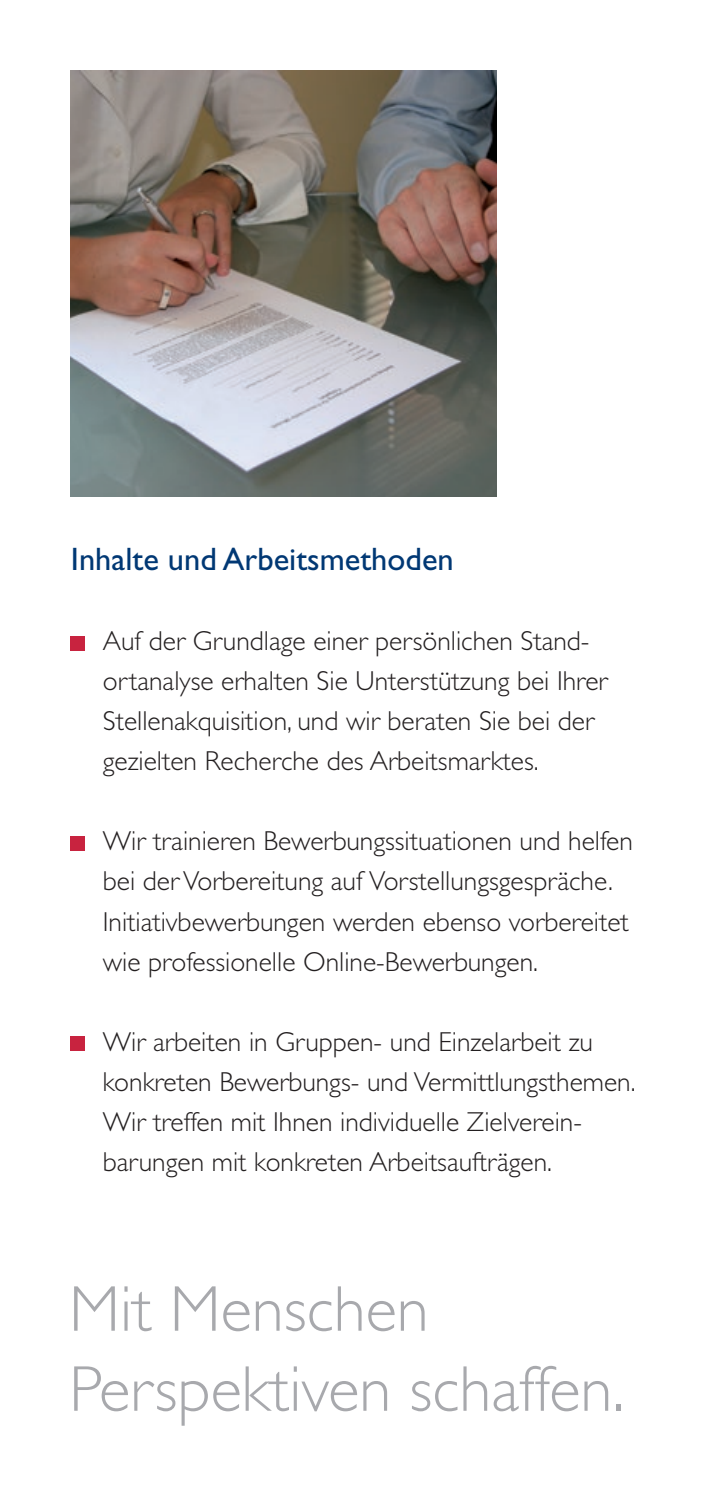
<style>
.page{position:relative;width:709px;height:1489px;background:#fff}
.page>*{position:absolute;margin:0;border:0;box-sizing:border-box;transform-origin:0 0}
.Perspektiven{font:300 65px "Gill Sans Std";color:#a8a9ad}
.Fließtext_Headline{font:32.5px "Gill Sans Std";color:#013874}
.Fließtext_Aufzählung{font:300 27.5px/40px "Gill Sans Std";color:#231f20}
</style>
<div class="page">
<div style="left:71px;top:636px;width:14px;height:14px;background:#c8233f"></div>
<div style="left:71px;top:836px;width:14px;height:14px;background:#c8233f"></div>
<div style="left:71px;top:1036px;width:14px;height:14px;background:#c8233f"></div>
<img style="left:71px;top:71px;width:425px;height:425px">
<p class="Fließtext_Headline" style="left:71px;top:540px;width:384px">Inhalte und Arbeitsmethoden</p>
<p class="Fließtext_Aufzählung" style="left:103px;top:621px;width:506px">Auf der Grundlage einer persönlichen Stand&shy;ortanalyse erhalten Sie Unterstützung bei Ihrer Stellenakquisition, und wir beraten Sie bei der gezielten Recherche des Arbeitsmarktes.</p>
<p class="Fließtext_Aufzählung" style="left:103px;top:821px;width:531px">Wir trainieren Bewerbungssituationen und helfen</p>
<p class="Fließtext_Aufzählung" style="left:103px;top:861px;width:511px">bei der Vorbereitung auf Vorstellungsgespräche.</p>
<p class="Fließtext_Aufzählung" style="left:103px;top:901px;width:527px">Initiativbewerbungen werden ebenso vorbereitet</p>
<p class="Fließtext_Aufzählung" style="left:103px;top:941px;width:437px">wie professionelle Online-Bewerbungen.</p>
<p class="Fließtext_Aufzählung" style="left:103px;top:1021px;width:492px">Wir arbeiten in Gruppen- und Einzelarbeit zu</p>
<p class="Fließtext_Aufzählung" style="left:103px;top:1061px;width:534px">konkreten Bewerbungs- und Vermittlungsthemen.</p>
<p class="Fließtext_Aufzählung" style="left:103px;top:1101px;width:480px">Wir treffen mit Ihnen individuelle Zielverein&shy;barungen mit konkreten Arbeitsaufträgen.</p>
<p class="Perspektiven" style="left:69px;top:1272px;width:361px">Mit Menschen</p>
<p class="Perspektiven" style="left:69px;top:1352px;width:556px">Perspektiven schaffen.</p>
</div>
